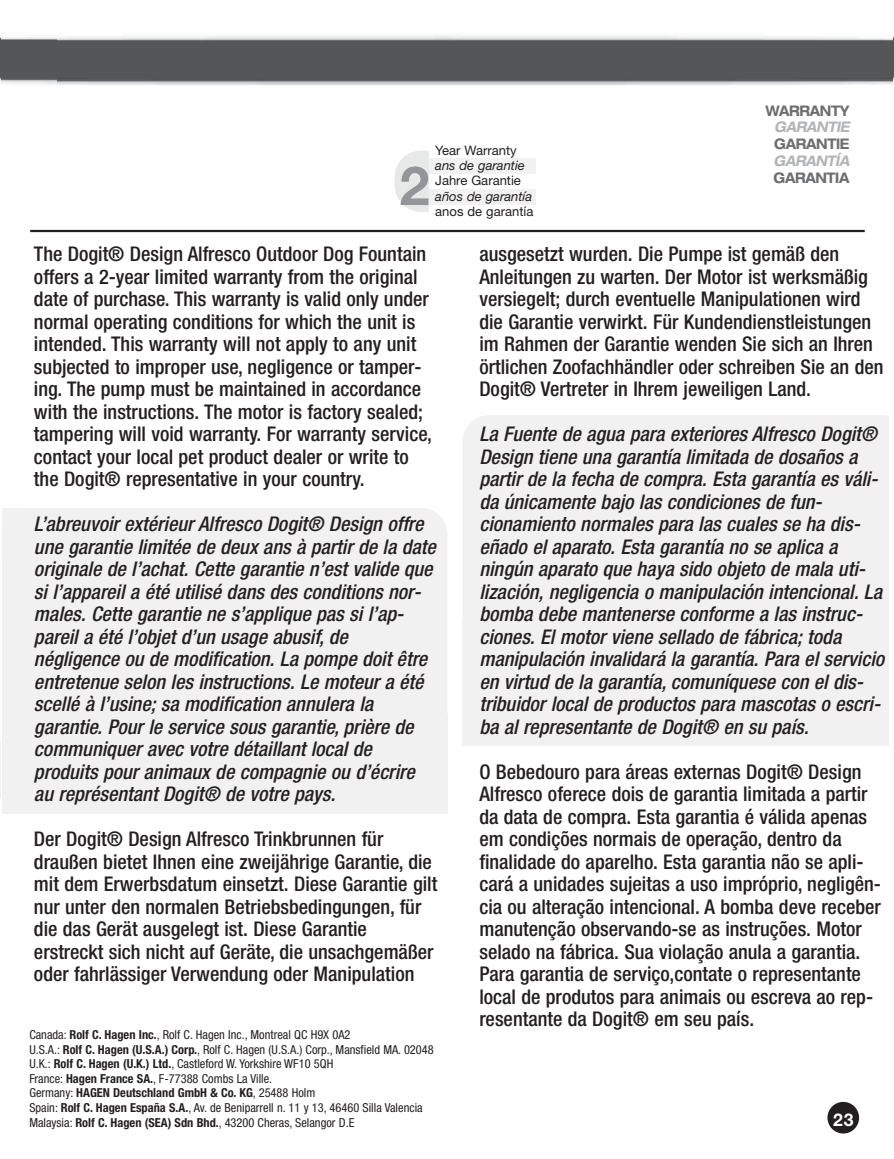
<style>
.page{position:relative;width:894px;height:1159px;background:#fff}
.page>*{position:absolute;margin:0;border:0;box-sizing:border-box;transform-origin:0 0}
.t1{font:700 54px "Helvetica Neue";color:#939598}
.t2{font:500 condensed 20.25px/22.5px "Helvetica Neue";color:#231f20}
.t3{font:italic 500 condensed 20.25px/22.5px "Helvetica Neue";color:#231f20}
.t4{font:700 17.55px "Helvetica Neue";color:#fff}
.t5{font:700 expanded 14.62px "Helvetica Neue";letter-spacing:-.025em;color:#6d6e70;scale:.85 1}
.t6{font:italic 700 expanded 14.62px "Helvetica Neue";letter-spacing:-.025em;color:#b2b4b6;scale:.85 1}
.t7{font:13.05px "Helvetica Neue";color:#231f20}
.t8{font:italic 13.05px "Helvetica Neue";color:#231f20}
.t9{font:condensed 12.38px/14.6px "Helvetica Neue";color:#231f20}
.s1{font-weight:700}
</style>
<div class="page">
<img style="left:0;top:37px;width:1px;height:44px">
<img style="left:892px;top:36px;width:2px;height:48px">
<div style="left:395px;top:151px;width:61px;height:61px;background:#e7e8e8;border-radius:26px"></div>
<div style="left:429px;top:149px;width:67px;height:64px;background:#fff"></div>
<div style="left:429px;top:158px;width:106px;height:15px;background:#f1f1f2"></div>
<div style="left:429px;top:189px;width:106px;height:16px;background:#f1f1f2"></div>
<hr style="left:0;top:742px;width:1px;height:56px;background:#f1f1f2">
<hr style="left:0;top:535px;width:1px;height:56px;background:#f1f1f2">
<div style="left:827px;top:1102px;width:32px;height:31px;background:#231f20;border-radius:50%"></div>
<hr style="left:30px;top:230px;width:835px;height:2px;background:#231f20">
<div style="left:2px;top:508px;width:445px;height:262px;background:#f1f1f2;border-radius:26px"></div>
<div style="left:2px;top:714px;width:445px;height:100px;background:#f1f1f2"></div>
<div style="left:2px;top:508px;width:422px;height:99px;background:#f1f1f2"></div>
<div style="left:463px;top:415px;width:426px;height:205px;background:#f1f1f2"></div>
<div style="left:463px;top:620px;width:431px;height:125px;background:#f1f1f2"></div>
<div style="left:889px;top:364px;width:5px;height:467px;background:#fff"></div>
<img style="left:1px;top:35px;width:891px;height:50px">
<p class="t7" style="left:435px;top:142px;width:83px">Year Warranty</p>
<p class="t8" style="left:435px;top:158px;width:91px">ans de garantie</p>
<p class="t7" style="left:435px;top:173px;width:87px">Jahre Garantie</p>
<p class="t8" style="left:435px;top:188px;width:98px">años de garantía</p>
<p class="t7" style="left:435px;top:204px;width:100px">anos de garantía</p>
<h1 class="t1" style="left:400px;top:152px;width:32px">2</h1>
<p class="t5" style="left:766px;top:101px;width:100px">WARRANTY</p>
<p class="t6" style="left:774px;top:118px;width:92px">GARANTIE</p>
<p class="t5" style="left:774px;top:135px;width:90px">GARANTIE</p>
<p class="t6" style="left:774px;top:152px;width:91px">GARANTÍA</p>
<p class="t5" style="left:774px;top:169px;width:91px">GARANTIA</p>
<p class="t2" style="left:34px;top:242px;width:399px">The Dogit® Design Alfresco Outdoor Dog Fountain offers a 2-year limited warranty from the original date of purchase. This warranty is valid only under normal operating conditions for which the unit is intended. This warranty will not apply to any unit subjected to improper use, negligence or tamper&shy;ing. The pump must be maintained in accordance with the instructions. The motor is factory sealed; tampering will void warranty. For warranty service, contact your local pet product dealer or write to the Dogit® representative in your country.</p>
<p class="t3" style="left:34px;top:512px;width:403px">L’abreuvoir extérieur Alfresco Dogit® Design offre une garantie limitée de deux ans à partir de la date originale de l’achat. Cette garantie n’est valide que si l’appareil a été utilisé dans des conditions nor&shy;males. Cette garantie ne s’applique pas si l’ap&shy;pareil a été l’objet d’un usage abusif, de négligence ou de modification. La pompe doit être entretenue selon les instructions. Le moteur a été scellé à l’usine; sa modification annulera la garantie. Pour le service sous garantie, prière de communiquer avec votre détaillant local de produits pour animaux de compagnie ou d’écrire au représentant Dogit® de votre pays.</p>
<p class="t2" style="left:34px;top:827px;width:405px">Der Dogit® Design Alfresco Trinkbrunnen für draußen bietet Ihnen eine zweijährige Garantie, die mit dem Erwerbsdatum einsetzt. Diese Garantie gilt nur unter den normalen Betriebsbedingungen, für die das Gerät ausgelegt ist. Diese Garantie erstreckt sich nicht auf Geräte, die unsachgemäßer oder fahrlässiger Verwendung oder Manipulation</p>
<p class="t9" style="left:29px;top:1027px;width:406px">Canada: <span class="s1">Rolf C. Hagen Inc.</span>, Rolf C. Hagen Inc., Montreal QC H9X 0A2<br>U.S.A.: <span class="s1">Rolf C. Hagen (U.S.A.) Corp.</span>, Rolf C. Hagen (U.S.A.) Corp., Mansfield MA. 02048<br>U.K.: <span class="s1">Rolf C. Hagen (U.K.) Ltd.</span>, Castleford W. Yorkshire WF10 5QH<br>France: <span class="s1">Hagen France SA.</span>, F-77388 Combs La Ville.<br>Germany: <span class="s1">HAGEN Deutschland GmbH &amp; Co. KG</span>, 25488 Holm<br>Spain: <span class="s1">Rolf C. Hagen España S.A.</span>, Av. de Beniparrell n. 11 y 13, 46460 Silla Valencia Malaysia: <span class="s1">Rolf C. Hagen (SEA) Sdn Bhd.</span>, 43200 Cheras, Selangor D.E</p>
<p class="t2" style="left:479px;top:242px;width:406px">ausgesetzt wurden. Die Pumpe ist gemäß den Anleitungen zu warten. Der Motor ist werksmäßig versiegelt; durch eventuelle Manipulationen wird die Garantie verwirkt. Für Kundendienstleistungen im Rahmen der Garantie wenden Sie sich an Ihren örtlichen Zoofachhändler oder schreiben Sie an den Dogit® Vertreter in Ihrem jeweiligen Land.</p>
<p class="t3" style="left:479px;top:422px;width:406px">La Fuente de agua para exteriores Alfresco Dogit® Design tiene una garantía limitada de dosaños a partir de la fecha de compra. Esta garantía es váli&shy;da únicamente bajo las condiciones de fun&shy;cionamiento normales para las cuales se ha dis&shy;eñado el aparato. Esta garantía no se aplica a ningún aparato que haya sido objeto de mala uti&shy;lización, negligencia o manipulación intencional. La bomba debe mantenerse conforme a las instruc&shy;ciones. El motor viene sellado de fábrica; toda manipulación invalidará la garantía. Para el servicio en virtud de la garantía, comuníquese con el dis&shy;tribuidor local de productos para mascotas o escri&shy;ba al representante de Dogit® en su país.</p>
<p class="t2" style="left:479px;top:760px;width:403px">O Bebedouro para áreas externas Dogit® Design Alfresco oferece dois de garantia limitada a partir da data de compra. Esta garantia é válida apenas em condições normais de operação, dentro da finalidade do aparelho. Esta garantia não se apli&shy;cará a unidades sujeitas a uso impróprio, negligên&shy;cia ou alteração intencional. A bomba deve receber manutenção observando-se as instruções. Motor selado na fábrica. Sua violação anula a garantia.<br>Para garantia de serviço,contate o representante local de produtos para animais ou escreva ao rep&shy;resentante da Dogit® em seu país.</p>
<p class="t4" style="left:833px;top:1108px;width:22px">23</p>
</div>
